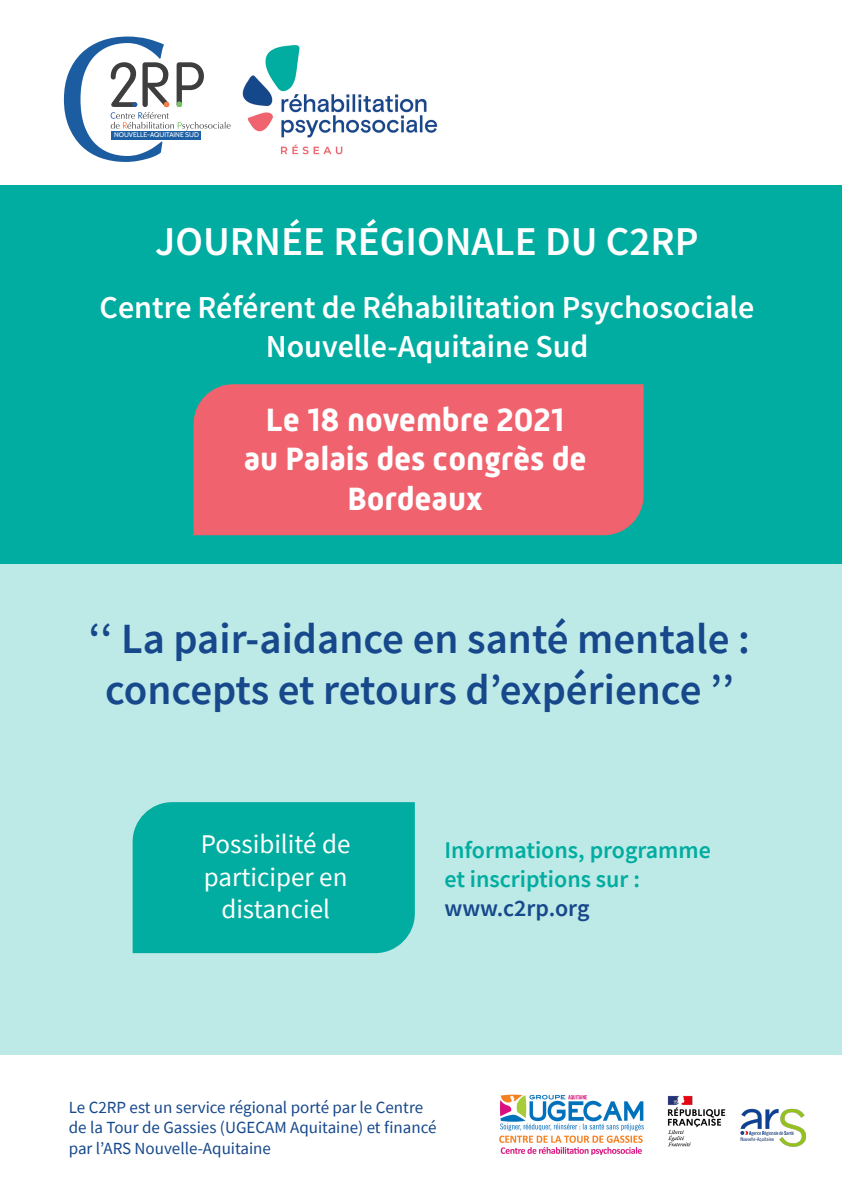
<style>
.page{position:relative;width:842px;height:1191px;background:#fff}
.page>*{position:absolute;margin:0;border:0;box-sizing:border-box;transform-origin:0 0}
.t1{font:600 43px "Source Sans Pro";color:#16488b}
.t2{font:41px "Source Sans Variable";color:#fff}
.t3{font:700 33px "Mic 32 New";color:#fff}
.t4{font:32px "Source Sans Variable";color:#fff}
.t5{font:27px "Source Sans Pro";color:#fff}
.t6{font:600 24px "Source Sans Pro";color:#00ada0}
.t7{font:600 24px "Source Sans Pro";color:#16488b}
.t8{font:17px/20.4px "Source Sans Pro";color:#16488b}
.t9{font:6.8px "Cabin";color:#fff}
</style>
<div class="page">
<div style="left:0;top:563px;width:842px;height:491px;background:#bde9e6"></div>
<div style="left:0;top:185px;width:842px;height:378px;background:#00ada0"></div>
<svg style="left:64px;top:37px;width:167px;height:125px"></svg>
<div style="left:111px;top:131px;width:90px;height:8px;background:#1e61a4"></div>
<img style="left:242px;top:45px;width:196px;height:110px">
<div style="left:194px;top:384px;width:449px;height:151px;background:#f0636e"></div>
<div style="left:133px;top:802px;width:282px;height:151px;background:#00ada0"></div>
<img style="left:499px;top:1094px;width:145px;height:61px">
<img style="left:667px;top:1095px;width:139px;height:52px">
<p class="t9" style="left:114px;top:130px;width:87px">NOUVELLE-AQUITAINE SUD</p>
<p class="t2" style="left:155px;top:216px;width:545px">JOURNÉE RÉGIONALE DU C2RP</p>
<p class="t4" style="left:100px;top:288px;width:656px">Centre Référent de Réhabilitation Psychosociale</p>
<p class="t4" style="left:266px;top:327px;width:324px">Nouvelle-Aquitaine Sud</p>
<p class="t3" style="left:266px;top:400px;width:300px">Le 18 novembre 2021</p>
<p class="t3" style="left:244px;top:440px;width:344px">au Palais des congrès de</p>
<p class="t3" style="left:347px;top:480px;width:137px">Bordeaux</p>
<p class="t1" style="left:89px;top:610px;width:663px">‘‘ La pair-aidance en santé mentale :</p>
<p class="t1" style="left:105px;top:661px;width:630px">concepts et retours d’expérience ’’</p>
<p class="t5" style="left:201px;top:827px;width:151px">Possibilité de</p>
<p class="t5" style="left:204px;top:859px;width:145px">participer en</p>
<p class="t5" style="left:221px;top:892px;width:110px">distanciel</p>
<p class="t6" style="left:444px;top:834px;width:268px">Informations, programme</p>
<p class="t6" style="left:444px;top:863px;width:197px">et inscriptions sur :</p>
<p class="t7" style="left:444px;top:892px;width:147px">www.c2rp.org</p>
<p class="t8" style="left:69px;top:1097px;width:356px">Le C2RP est un service régional porté par le Centre</p>
<p class="t8" style="left:69px;top:1117px;width:369px">de la Tour de Gassies (UGECAM Aquitaine) et financé par l’ARS Nouvelle-Aquitaine</p>
</div>
